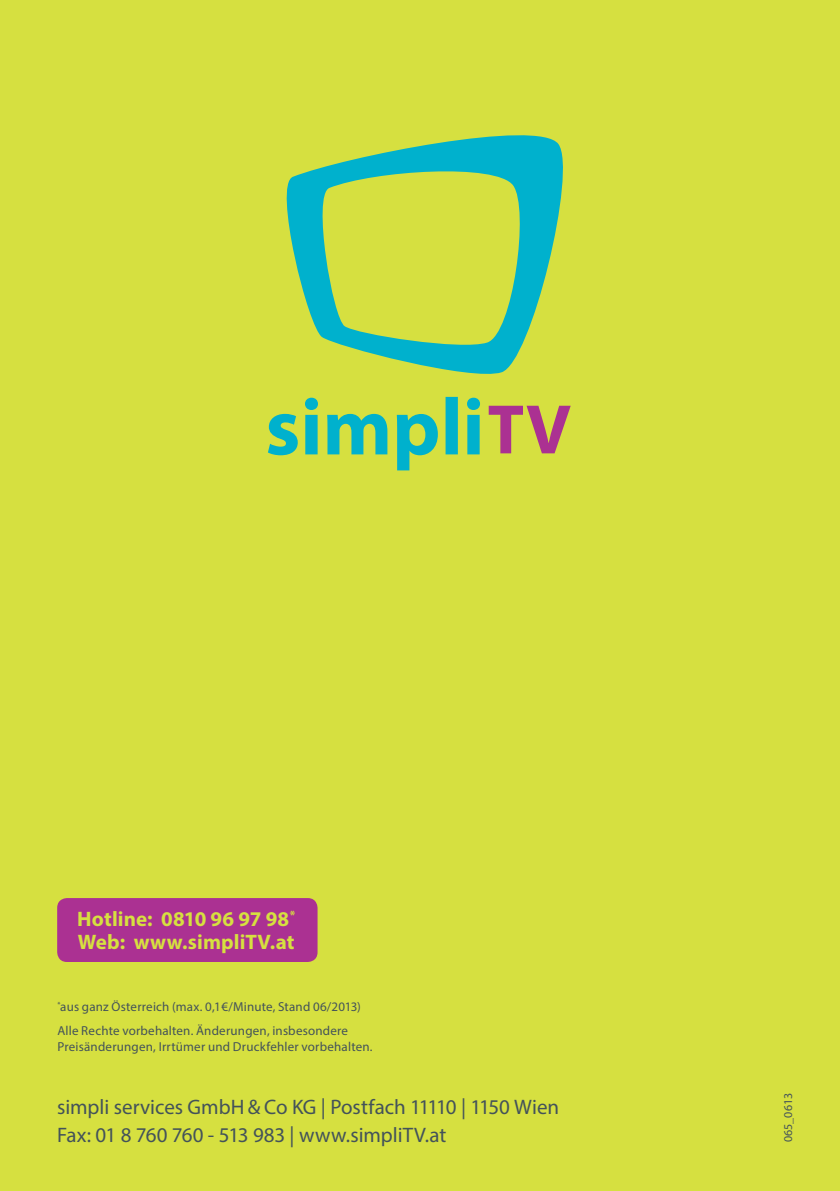
<style>
.page{position:relative;width:840px;height:1191px;background:#fff}
.page>*{position:absolute;margin:0;border:0;box-sizing:border-box;transform-origin:0 0}
.t1{font:21px/28px "Myriad Pro";letter-spacing:-.005em;color:#43525a}
.t2{font:700 21px/23.2px "Myriad Pro";letter-spacing:.005em;color:#d6e040}
.t3{font:13px/24.2px "Myriad Pro";letter-spacing:.015em;color:#43525a}
.t4{font:12px "Myriad Pro";color:#43525a}
</style>
<div class="page">
<div style="left:0;top:0;width:839px;height:1191px;background:#d6e040"></div>
<svg style="left:286px;top:135px;width:277px;height:239px"></svg>
<svg style="left:488px;top:406px;width:82px;height:47px"></svg>
<svg style="left:268px;top:397px;width:212px;height:73px"></svg>
<div style="left:57px;top:898px;width:260px;height:64px;background:#ab3192;border-radius:10px"></div>
<h1 class="t2" style="left:77px;top:906px;width:219px">Hotline: 0810 96 97 98<sup>*<br></sup>Web: www.simpliTV.at</h1>
<p class="t3" style="left:57px;top:994px;width:305px"><sup>*</sup>aus ganz Österreich (max. 0,1€/Minute, Stand 06/2013)<br>Alle Rechte vorbehalten. Änderungen, insbesondere</p>
<p class="t3" style="left:57px;top:1034px;width:316px">Preisänderungen, Irrtümer und Druckfehler vorbehalten.</p>
<h1 class="t1" style="left:57px;top:1092px;width:503px">simpli services GmbH &amp; Co KG | Postfach 11110 | 1150 Wien<br>Fax: 01 8 760 760 - 513 983 | www.simpliTV.at</h1>
<p class="t4" style="left:780px;top:1142px;width:51px;rotate:-90deg">065_0613</p>
</div>
